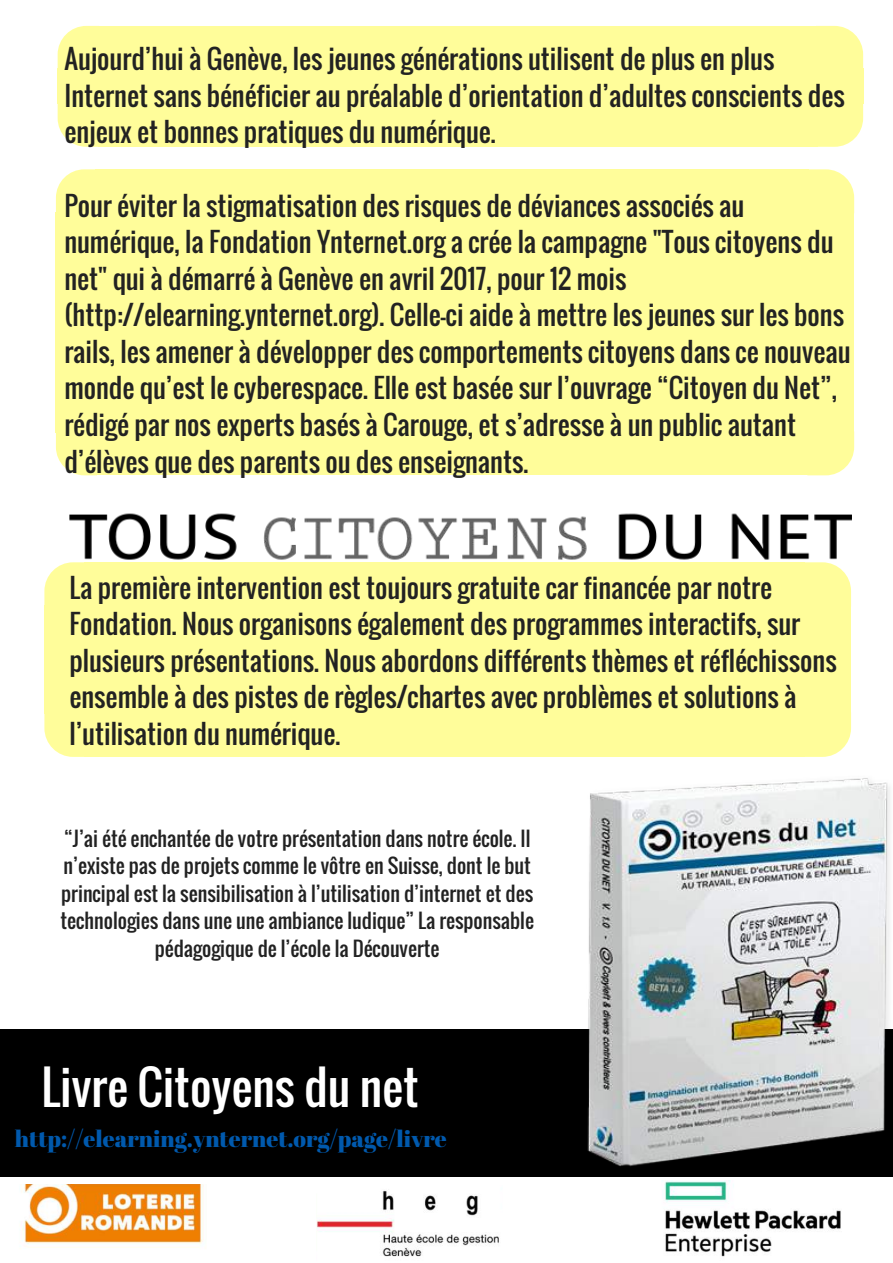
<style>
.page{position:relative;width:893px;height:1263px;background:#fff}
.page>*{position:absolute;margin:0;border:0;box-sizing:border-box;transform-origin:0 0}
.t1{font:46.35px "Oswald";color:#fff}
.t2{font:26.47px/36.6px "Oswald";color:#222}
.t3{font:23.17px "Abril Fatface";color:#0059ad}
.t4{font:19.88px/27.6px "Oswald";color:#222;text-align:center}
</style>
<div class="page">
<div style="left:0;top:1029px;width:893px;height:148px;background:#000"></div>
<svg style="left:809px;top:433px;width:45px;height:42px;background:#fffda4"></svg>
<div style="left:96px;top:431px;width:713px;height:44px;background:#fffd9a"></div>
<div style="left:63px;top:207px;width:778px;height:236px;background:#fffd9a"></div>
<div style="left:807px;top:212px;width:47px;height:221px;background:#fffd9a"></div>
<svg style="left:809px;top:169px;width:45px;height:43px"></svg>
<div style="left:96px;top:169px;width:713px;height:44px;background:#fffd9a"></div>
<div style="left:56px;top:212px;width:41px;height:221px;background:#fffd9a"></div>
<svg style="left:56px;top:169px;width:40px;height:43px"></svg>
<svg style="left:56px;top:433px;width:40px;height:42px"></svg>
<svg style="left:817px;top:104px;width:46px;height:43px;background:#fffda3"></svg>
<div style="left:98px;top:102px;width:719px;height:45px;background:#fffd9a"></div>
<div style="left:65px;top:68px;width:785px;height:37px;background:#fffd9a"></div>
<div style="left:816px;top:69px;width:47px;height:35px;background:#fffd9a"></div>
<svg style="left:817px;top:26px;width:46px;height:43px;background:#fffda2"></svg>
<div style="left:98px;top:26px;width:719px;height:44px;background:#fffd9a"></div>
<div style="left:58px;top:69px;width:41px;height:35px;background:#fffd9a"></div>
<svg style="left:58px;top:26px;width:40px;height:43px;background:#fffda3"></svg>
<svg style="left:58px;top:104px;width:40px;height:43px;background:#fffda4"></svg>
<svg style="left:805px;top:714px;width:46px;height:43px;background:#fffda4"></svg>
<div style="left:85px;top:712px;width:720px;height:45px;background:#fffd9a"></div>
<div style="left:52px;top:603px;width:786px;height:116px;background:#fffd9a"></div>
<div style="left:804px;top:605px;width:47px;height:109px;background:#fffd9a"></div>
<div style="left:805px;top:569px;width:46px;height:36px;background:#fffd9a"></div>
<div style="left:85px;top:562px;width:720px;height:45px;background:#fffd9a"></div>
<div style="left:44px;top:605px;width:42px;height:109px;background:#fffd9a"></div>
<svg style="left:44px;top:569px;width:41px;height:36px"></svg>
<svg style="left:44px;top:714px;width:41px;height:43px"></svg>
<img style="left:587px;top:778px;width:303px;height:389px">
<img style="left:22px;top:1184px;width:182px;height:64px">
<img style="left:317px;top:1190px;width:182px;height:67px">
<img style="left:664px;top:1181px;width:177px;height:76px">
<img style="left:55px;top:513px;width:796px;height:56px">
<p class="t2" style="left:64px;top:40px;width:782px">Aujourd’hui à Genève, les jeunes générations utilisent de plus en plus<br>Internet sans bénéficier au préalable d’orientation d’adultes conscients des enjeux et bonnes pratiques du numérique.</p>
<p class="t2" style="left:64px;top:186px;width:788px">Pour éviter la stigmatisation des risques de déviances associés au numérique, la Fondation Ynternet.org a crée la campagne "Tous citoyens du net" qui à démarré à Genève en avril 2017, pour 12 mois (http://elearning.ynternet.org). Celle-ci aide à mettre les jeunes sur les bons rails, les amener à développer des comportements citoyens dans ce nouveau monde qu’est le cyberespace. Elle est basée sur l’ouvrage “Citoyen du Net”, rédigé par nos experts basés à Carouge, et s’adresse à un public autant d’élèves que des parents ou des enseignants.</p>
<p class="t2" style="left:69px;top:568px;width:769px">La première intervention est toujours gratuite car financée par notre Fondation. Nous organisons également des programmes interactifs, sur plusieurs présentations. Nous abordons différents thèmes et réfléchissons ensemble à des pistes de règles/chartes avec problèmes et solutions à l’utilisation du numérique.</p>
<p class="t4" style="left:60px;top:824px;width:475px">“J’ai été enchantée de votre présentation dans notre école. Il n’existe pas de projets comme le vôtre en Suisse, dont le but principal est la sensibilisation à l’utilisation d’internet et des technologies dans une une ambiance ludique” La responsable pédagogique de l’école la Découverte</p>
<h1 class="t1" style="left:42px;top:1051px;width:379px">Livre Citoyens du net</h1>
<p class="t3" style="left:15px;top:1122px;width:433px">http://elearning.ynternet.org/page/livre</p>
</div>
